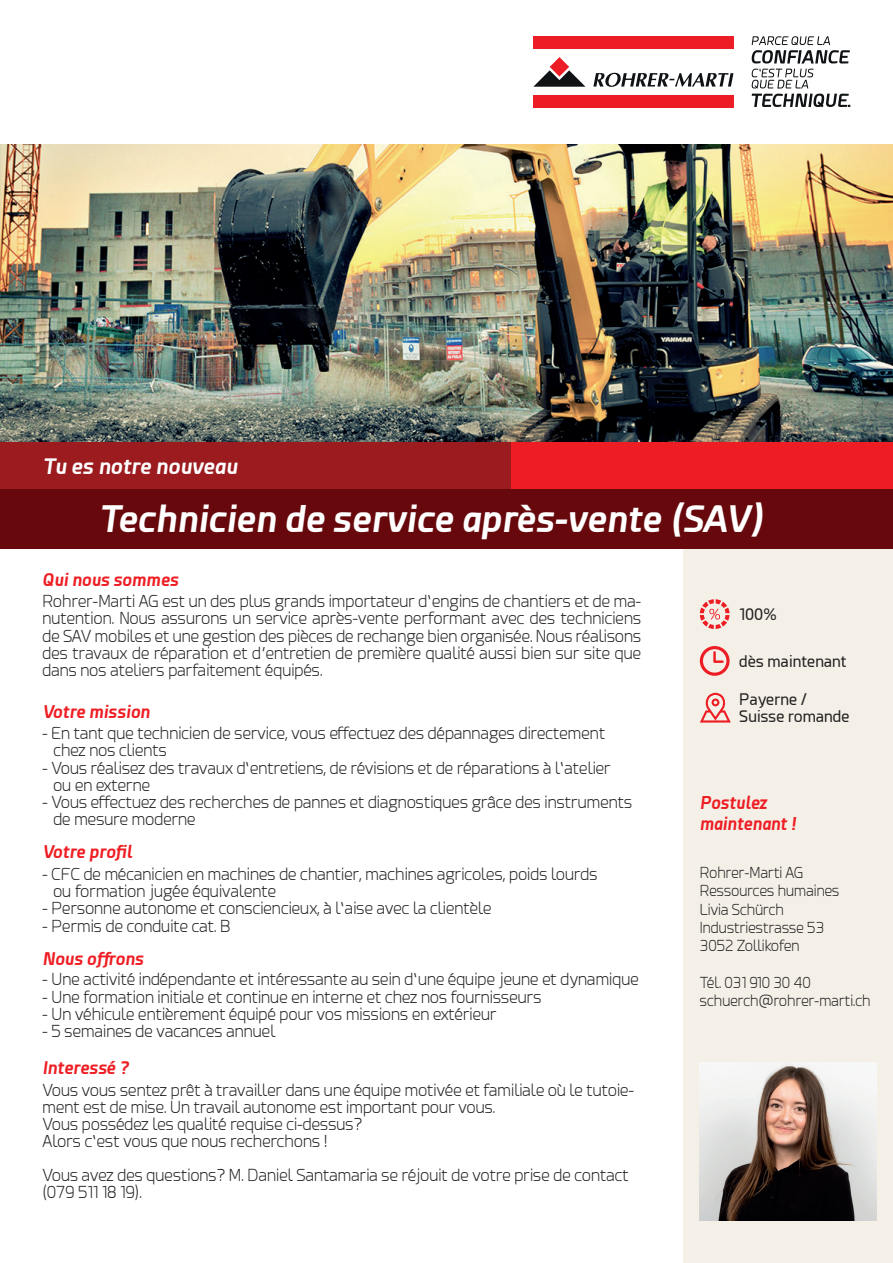
<style>
.page{position:relative;width:893px;height:1263px;background:#fff}
.page>*{position:absolute;margin:0;border:0;box-sizing:border-box;transform-origin:0 0}
.t1{font:italic 700 36px "Esphimere";color:#fff}
.t2{font:italic 700 21px "Esphimere";color:#fff}
.t3{font:italic 700 17.4px/21px "Esphimere";color:#ee1d23;scale:.95 1}
.t4{font:italic 700 17.25px "Esphimere";color:#ee1d23}
.t5{font:300 16.35px/17.2px "Esphimere";color:#231f20}
.t6{font:15.75px/17.2px "Esphimere";color:#231f20}
.t7{font:300 15px/18.3px "Esphimere";color:#231f20;scale:.95 1}
</style>
<div class="page">
<img style="left:0;top:145px;width:893px;height:297px">
<div style="left:684px;top:548px;width:209px;height:715px;background:#f4f0e8"></div>
<svg style="left:751px;top:36px;width:99px;height:71px"></svg>
<svg style="left:533px;top:57px;width:52px;height:30px"></svg>
<svg style="left:593px;top:73px;width:140px;height:14px"></svg>
<div style="left:533px;top:95px;width:201px;height:12px;background:#ec1d25"></div>
<div style="left:533px;top:36px;width:201px;height:13px;background:#ec1d25"></div>
<div style="left:0;top:442px;width:893px;height:106px;background:#ee1d23"></div>
<div style="left:0;top:442px;width:510px;height:47px;background:#9b1b1f"></div>
<div style="left:0;top:489px;width:893px;height:59px;background:#67090c"></div>
<img style="left:700px;top:1063px;width:177px;height:157px">
<svg style="left:700px;top:599px;width:30px;height:30px"></svg>
<svg style="left:700px;top:646px;width:30px;height:30px"></svg>
<svg style="left:700px;top:693px;width:31px;height:29px"></svg>
<p class="t2" style="left:43px;top:453px;width:197px">Tu es notre nouveau</p>
<h1 class="t1" style="left:98px;top:497px;width:667px">Technicien de service après-vente (SAV)</h1>
<p class="t4" style="left:43px;top:569px;width:138px">Qui nous sommes</p>
<p class="t5" style="left:43px;top:593px;width:600px;text-align:justify">Rohrer-Marti AG est un des plus grands importateur d‘engins de chantiers et de ma&shy;nutention. Nous assurons un service après-vente performant avec des techniciens de SAV mobiles et une gestion des pièces de rechange bien organisée. Nous réalisons des travaux de réparation et d’entretien de première qualité aussi bien sur site que dans nos ateliers parfaitement équipés.</p>
<p class="t4" style="left:43px;top:701px;width:109px">Votre mission</p>
<p class="t5" style="left:53px;top:725px;width:553px;text-indent:-11px">- En tant que technicien de service, vous effectuez des dépannages directement chez nos clients</p>
<p class="t5" style="left:53px;top:759px;width:559px;text-indent:-11px">- Vous réalisez des travaux d‘entretiens, de révisions et de réparations à l‘atelier ou en externe</p>
<p class="t5" style="left:53px;top:794px;width:580px;text-indent:-11px">- Vous effectuez des recherches de pannes et diagnostiques grâce des instruments de mesure moderne</p>
<p class="t4" style="left:43px;top:841px;width:91px">Votre profil</p>
<p class="t5" style="left:53px;top:865px;width:546px;text-indent:-11px">- CFC de mécanicien en machines de chantier, machines agricoles, poids lourds ou formation jugée équivalente</p>
<p class="t5" style="left:43px;top:900px;width:451px">- Personne autonome et consciencieux, à l‘aise avec la clientèle</p>
<p class="t5" style="left:43px;top:917px;width:190px">- Permis de conduite cat. B</p>
<p class="t4" style="left:43px;top:948px;width:103px">Nous offrons</p>
<p class="t5" style="left:43px;top:971px;width:598px">- Une activité indépendante et intéressante au sein d‘une équipe jeune et dynamique</p>
<p class="t5" style="left:43px;top:988px;width:501px">- Une formation initiale et continue en interne et chez nos fournisseurs</p>
<p class="t5" style="left:43px;top:1005px;width:456px">- Un véhicule entièrement équipé pour vos missions en extérieur</p>
<p class="t5" style="left:43px;top:1023px;width:234px">- 5 semaines de vacances annuel</p>
<p class="t4" style="left:43px;top:1057px;width:88px">Interessé ?</p>
<p class="t5" style="left:43px;top:1082px;width:593px">Vous vous sentez prêt à travailler dans une équipe motivée et familiale où le tutoie&shy;ment est de mise. Un travail autonome est important pour vous.<br>Vous possédez les qualité requise ci-dessus?<br>Alors c‘est vous que nous recherchons !</p>
<p class="t5" style="left:43px;top:1166px;width:588px">Vous avez des questions? M. Daniel Santamaria se réjouit de votre prise de contact (079 511 18 19).</p>
<p class="t6" style="left:739px;top:606px;width:39px">100%</p>
<p class="t6" style="left:739px;top:653px;width:109px">dès maintenant</p>
<p class="t6" style="left:739px;top:691px;width:112px">Payerne /<br>Suisse romande</p>
<p class="t3" style="left:700px;top:792px;width:102px">Postulez maintenant !</p>
<p class="t7" style="left:700px;top:864px;width:148px">Rohrer-Marti AG<br>Ressources humaines<br>Livia Schürch<br>Industriestrasse 53<br>3052 Zollikofen</p>
<p class="t7" style="left:700px;top:973px;width:181px">Tél. 031 910 30 40 schuerch@rohrer-marti.ch</p>
</div>
